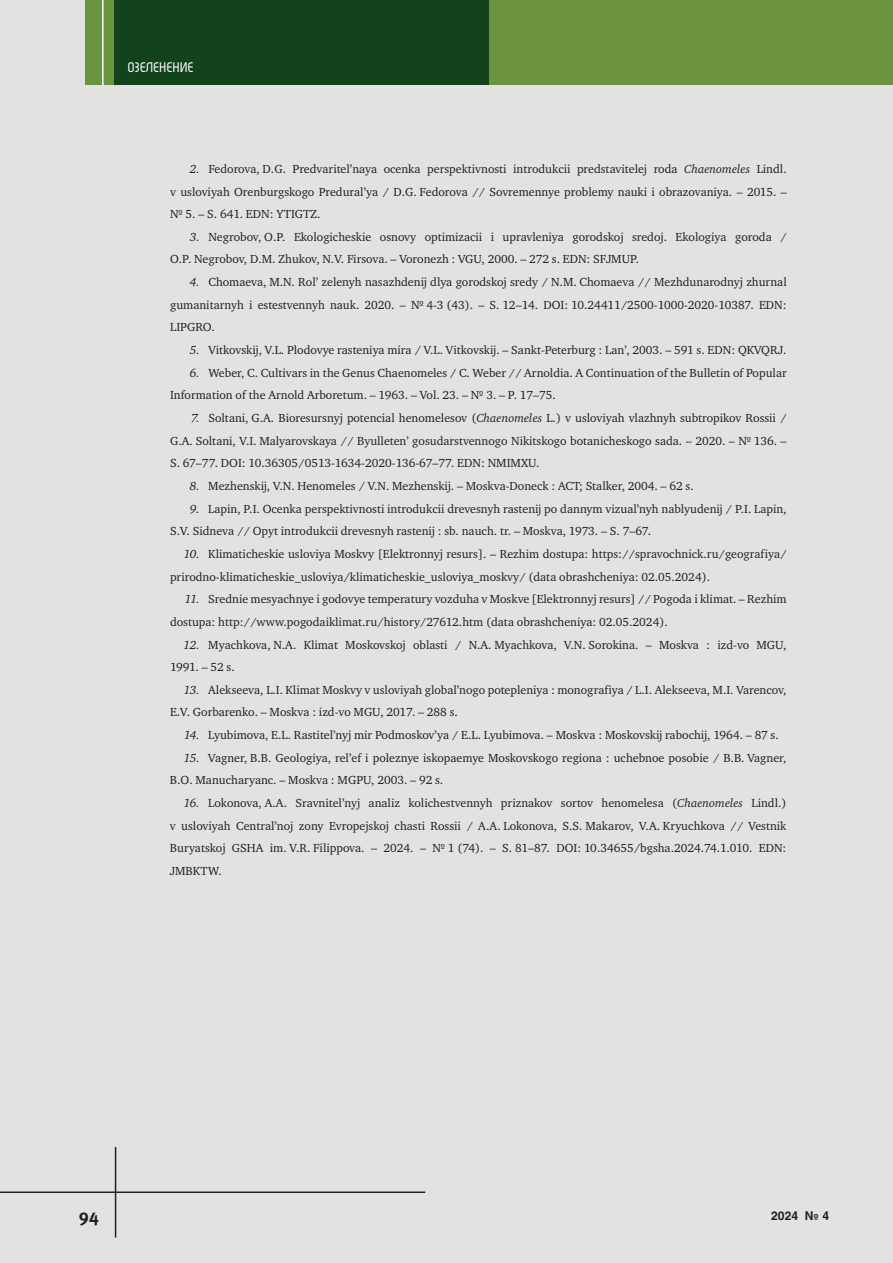
<style>
.page{position:relative;width:893px;height:1263px;background:#e2e2e1}
.page>*{position:absolute;margin:0;border:0;box-sizing:border-box;transform-origin:0 0}
.t1{font:18px "Meta Bold C";color:#231f20}
.t2{font:700 16.5px "Magic C";color:#fff}
.t3{font:12px/22.6px "Charter C";color:#231f20}
.t4{font:700 12px "Helios C";color:#231f20}
.s1{font-style:italic}
</style>
<div class="page">
<div style="left:85px;top:0;width:808px;height:85px;background:#6b943e"></div>
<div style="left:115px;top:0;width:374px;height:85px;background:#13431d"></div>
<hr style="left:102px;top:0;width:2px;height:85px;background:#fff">
<hr style="left:0;top:1191px;width:425px;height:2px;background:#231f20">
<hr style="left:115px;top:1147px;width:1px;height:90px;background:#231f20">
<h2 class="t2" style="left:128px;top:60px;width:67px">ОЗЕЛЕНЕНИЕ</h2>
<p class="t3" style="left:170px;top:158px;width:618px;text-align:justify;text-indent:20px"><span class="s1">2.</span> Fedorova, D.G. Predvaritel’naya ocenka perspektivnosti introdukcii predstavitelej roda <span class="s1">Chaenomeles</span> Lindl. v usloviyah Orenburgskogo Predural’ya / D.G. Fedorova // Sovremennye problemy nauki i obrazovaniya. – 2015. – № 5. – S. 641. EDN: YTIGTZ.</p>
<p class="t3" style="left:170px;top:226px;width:618px;text-indent:20px"><span class="s1">3.</span> Negrobov, O.P. Ekologicheskie osnovy optimizacii i upravleniya gorodskoj sredoj. Ekologiya goroda /<br>O.P. Negrobov, D.M. Zhukov, N.V. Firsova. – Voronezh : VGU, 2000. – 272 s. EDN: SFJMUP.</p>
<p class="t3" style="left:170px;top:271px;width:618px;text-align:justify;text-indent:20px"><span class="s1">4.</span> Chomaeva, M.N. Rol’ zelenyh nasazhdenij dlya gorodskoj sredy / N.M. Chomaeva // Mezhdunarodnyj zhurnal gumanitarnyh i estestvennyh nauk. 2020. – № 4-3 (43). – S. 12–14. DOI: 10.24411/2500-1000-2020-10387. EDN:<br>LIPGRO.</p>
<p class="t3" style="left:190px;top:339px;width:598px"><span class="s1">5.</span> Vitkovskij, V.L. Plodovye rasteniya mira / V.L. Vitkovskij. – Sankt-Peterburg : Lan’, 2003. – 591 s. EDN: QKVQRJ.</p>
<p class="t3" style="left:170px;top:361px;width:618px;text-indent:20px"><span class="s1">6.</span> Weber, C. Cultivars in the Genus Chaenomeles / C. Weber // Arnoldia. A Continuation of the Bulletin of Popular<br>Information of the Arnold Arboretum. – 1963. – Vol. 23. – № 3. – P. 17–75.</p>
<p class="t3" style="left:170px;top:407px;width:618px;text-align:justify;text-indent:21px"><span class="s1">7.</span> Soltani, G.A. Bioresursnyj potencial henomelesov (<span class="s1">Chaenomeles</span> L.) v usloviyah vlazhnyh subtropikov Rossii / G.A. Soltani, V.I. Malyarovskaya // Byulleten’ gosudarstvennogo Nikitskogo botanicheskogo sada. – 2020. – № 136. – S. 67–77. DOI: 10.36305/0513-1634-2020-136-67–77. EDN: NMIMXU.</p>
<p class="t3" style="left:190px;top:475px;width:505px"><span class="s1">8.</span> Mezhenskij, V.N. Henomeles / V.N. Mezhenskij. – Moskva-Doneck : ACT; Stalker, 2004. – 62 s.</p>
<p class="t3" style="left:170px;top:497px;width:618px;text-indent:20px"><span class="s1">9.</span> Lapin, P.I. Ocenka perspektivnosti introdukcii drevesnyh rastenij po dannym vizual’nyh nablyudenij / P.I. Lapin,<br>S.V. Sidneva // Opyt introdukcii drevesnyh rastenij : sb. nauch. tr. – Moskva, 1973. – S. 7–67.</p>
<p class="t3" style="left:170px;top:543px;width:618px;text-indent:14px"><span class="s1">10.</span> Klimaticheskie usloviya Moskvy [Elektronnyj resurs]. – Rezhim dostupa: https://spravochnick.ru/geografiya/ prirodno-klimaticheskie_usloviya/klimaticheskie_usloviya_moskvy/ (data obrashcheniya: 02.05.2024).</p>
<p class="t3" style="left:170px;top:588px;width:618px;text-indent:15px"><span class="s1">11.</span> Srednie mesyachnye i godovye temperatury vozduha v Moskve [Elektronnyj resurs] // Pogoda i klimat. – Rezhim dostupa: http://www.pogodaiklimat.ru/history/27612.htm (data obrashcheniya: 02.05.2024).</p>
<p class="t3" style="left:170px;top:633px;width:618px;text-indent:14px"><span class="s1">12.</span> Myachkova, N.A. Klimat Moskovskoj oblasti / N.A. Myachkova, V.N. Sorokina. – Moskva : izd-vo MGU,<br>1991. – 52 s.</p>
<p class="t3" style="left:170px;top:678px;width:618px;text-indent:14px"><span class="s1">13.</span> Alekseeva, L.I. Klimat Moskvy v usloviyah global’nogo potepleniya : monografiya / L.I. Alekseeva, M.I. Varencov,<br>E.V. Gorbarenko. – Moskva : izd-vo MGU, 2017. – 288 s.</p>
<p class="t3" style="left:184px;top:724px;width:596px"><span class="s1">14.</span> Lyubimova, E.L. Rastitel’nyj mir Podmoskov’ya / E.L. Lyubimova. – Moskva : Moskovskij rabochij, 1964. – 87 s.</p>
<p class="t3" style="left:170px;top:746px;width:618px;text-indent:14px"><span class="s1">15.</span> Vagner, B.B. Geologiya, rel’ef i poleznye iskopaemye Moskovskogo regiona : uchebnoe posobie / B.B. Vagner,<br>B.O. Manucharyanc. – Moskva : MGPU, 2003. – 92 s.</p>
<p class="t3" style="left:170px;top:792px;width:618px;text-align:justify;text-indent:14px"><span class="s1">16.</span> Lokonova, A.A. Sravnitel’nyj analiz kolichestvennyh priznakov sortov henomelesa (<span class="s1">Chaenomeles</span> Lindl.) v usloviyah Central’noj zony Evropejskoj chasti Rossii / A.A. Lokonova, S.S. Makarov, V.A. Kryuchkova // Vestnik Buryatskoj GSHA im. V.R. Filippova. – 2024. – № 1 (74). – S. 81–87. DOI: 10.34655/bgsha.2024.74.1.010. EDN:<br>JMBKTW.</p>
<h1 class="t1" style="left:79px;top:1205px;width:21px">94</h1>
<p class="t4" style="left:771px;top:1208px;width:60px">2024 № 4</p>
</div>
